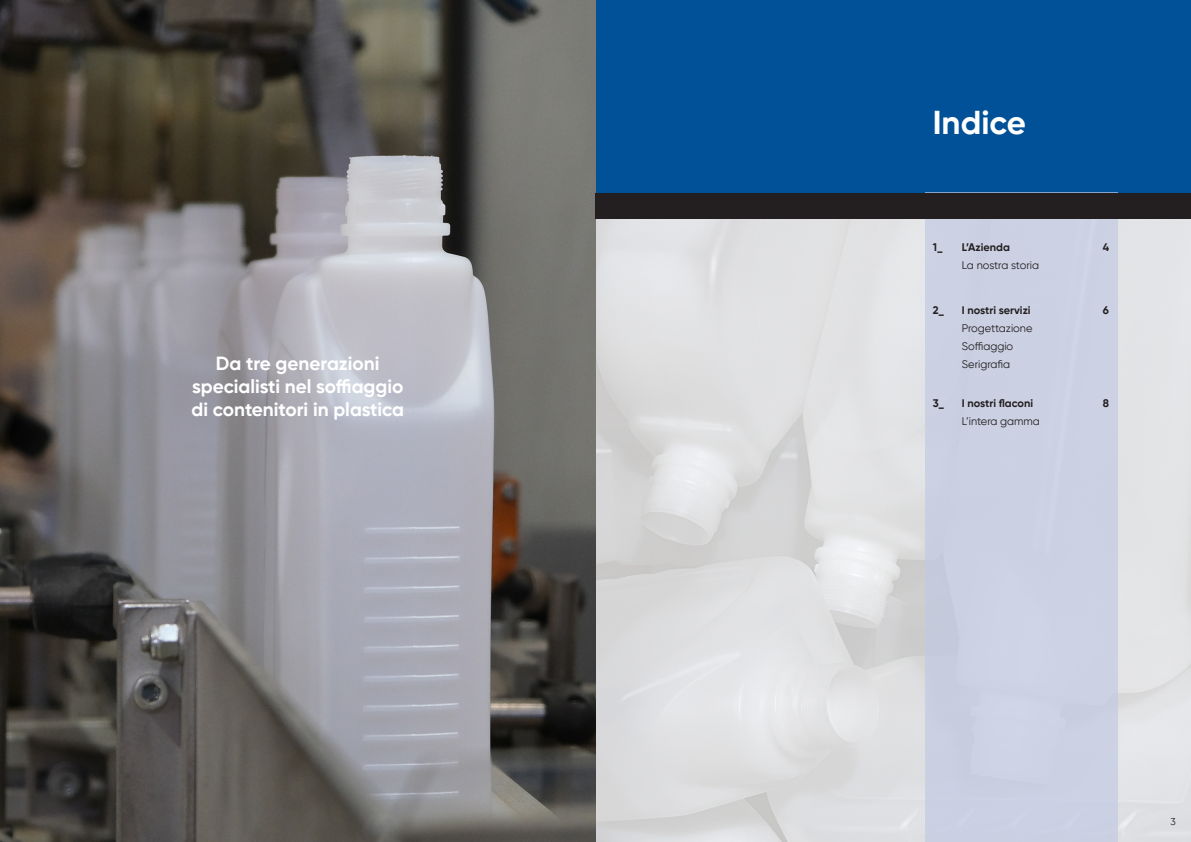
<style>
.page{position:relative;width:1191px;height:842px;background:#fff}
.page>*{position:absolute;margin:0;border:0;box-sizing:border-box;transform-origin:0 0}
.t1{font:700 33px "Gilroy";color:#fff}
.t2{font:700 19px "Gilroy";color:#fff}
.Titolo_2{font:11px "Gilroy";color:#231f20}
.Titolo_2-2{font:700 11px "Gilroy";color:#231f20}
.t3{font:10px "Gilroy";color:#231f20}
</style>
<div class="page">
<img style="left:595px;top:218px;width:596px;height:624px">
<div style="left:595px;top:0;width:596px;height:193px;background:#015198"></div>
<img style="left:0;top:0;width:595px;height:842px">
<div style="left:925px;top:193px;width:192px;height:649px;background:#cbd1e3"></div>
<div style="left:595px;top:193px;width:596px;height:25px;background:#231f20"></div>
<p class="t2" style="left:216px;top:352px;width:165px">Da tre generazioni</p>
<p class="t2" style="left:192px;top:375px;width:213px">specialisti nel soffiaggio</p>
<p class="t2" style="left:191px;top:398px;width:214px">di contenitori in plastica</p>
<p class="t1" style="left:932px;top:102px;width:95px">Indice</p>
<p class="Titolo_2-2" style="left:932px;top:241px;width:11px">1_</p>
<p class="Titolo_2-2" style="left:961px;top:241px;width:50px">L’Azienda</p>
<p class="Titolo_2-2" style="left:1102px;top:241px;width:8px">4</p>
<p class="Titolo_2" style="left:961px;top:259px;width:79px">La nostra storia</p>
<p class="Titolo_2-2" style="left:932px;top:303px;width:13px">2_</p>
<p class="Titolo_2-2" style="left:961px;top:303px;width:70px">I nostri servizi</p>
<p class="Titolo_2-2" style="left:1102px;top:303px;width:8px">6</p>
<p class="Titolo_2" style="left:961px;top:321px;width:72px">Progettazione</p>
<p class="Titolo_2" style="left:961px;top:339px;width:53px">Soffiaggio</p>
<p class="Titolo_2" style="left:961px;top:357px;width:50px">Serigrafia</p>
<p class="Titolo_2-2" style="left:932px;top:397px;width:13px">3_</p>
<p class="Titolo_2-2" style="left:961px;top:397px;width:73px">I nostri flaconi</p>
<p class="Titolo_2-2" style="left:1102px;top:397px;width:8px">8</p>
<p class="Titolo_2" style="left:961px;top:415px;width:80px">L’intera gamma</p>
<p class="t3" style="left:1170px;top:815px;width:7px">3</p>
</div>
